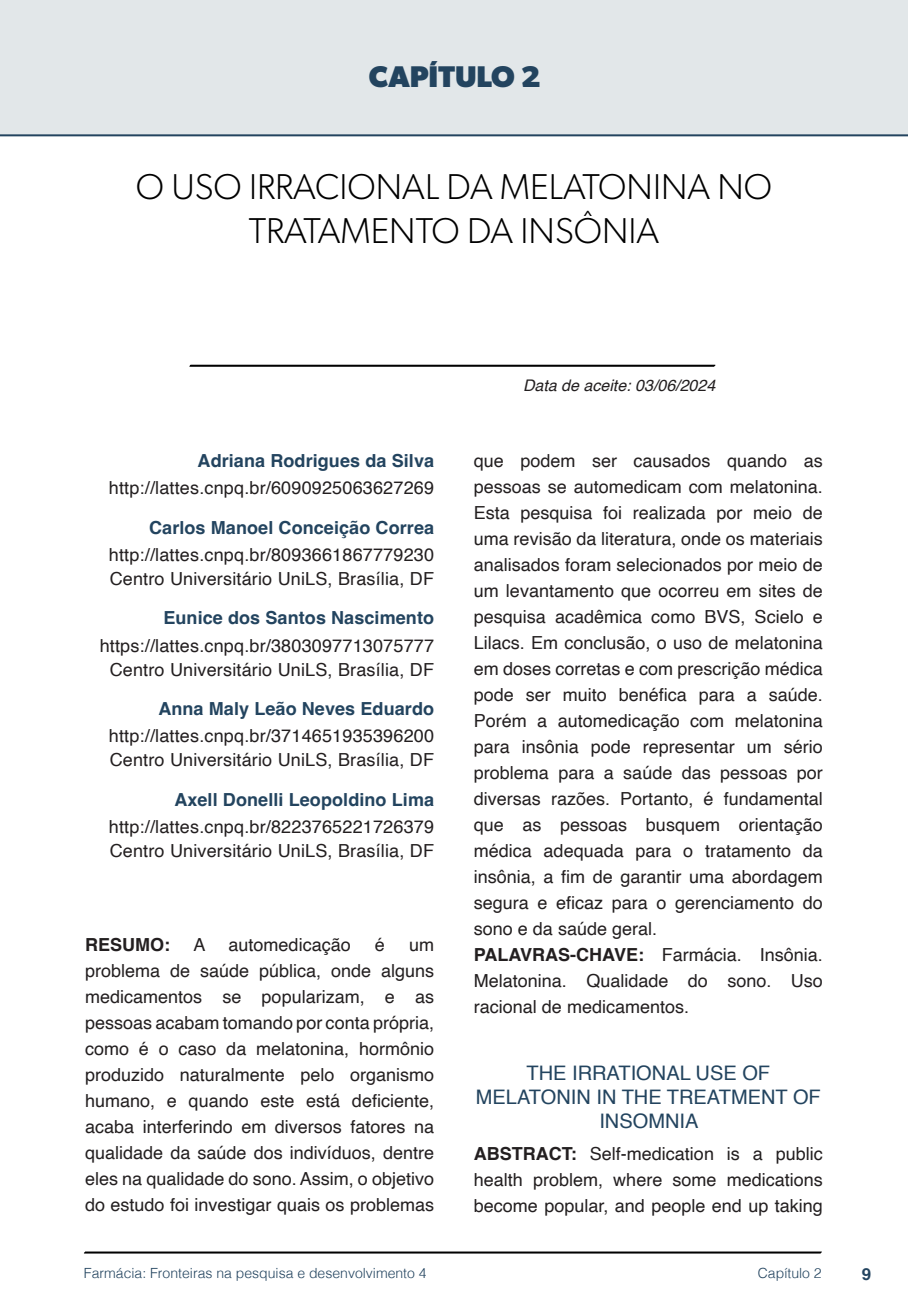
<style>
.page{position:relative;width:908px;height:1304px;background:#fff}
.page>*{position:absolute;margin:0;border:0;box-sizing:border-box;transform-origin:0 0}
.nome_artigos{font:300 36px/44px "Gibson";color:#000;text-align:center}
.capítulos{font:700 30px "Gibson";color:#23445f}
.título_Inglês{font:20px/24px "Helvetica";color:#23445f;text-align:center}
.Resumos_e_PC_TXT{font:18px/26px "Helvetica";color:#231f20;text-align:justify}
.info_autores{font:18px "Helvetica";letter-spacing:.01em;color:#231f20}
.nome_autores{font:700 18px "Helvetica";letter-spacing:.005em;color:#23445f}
.Resumos_e_PC_TXT-2{font:700 18px "Helvetica";color:#231f20}
.t1{font:700 16.8px "Helvetica";color:#23445f}
.t2{font:italic 16px "Helvetica";color:#231f20}
.t3{font:300 14px "Helvetica";color:#23445f}
.s1{font-weight:700}
</style>
<div class="page">
<svg style="left:84px;top:1251px;width:737px;height:3px;background:#515151"></svg>
<div style="left:0;top:0;width:907px;height:136px;background:#e2e7e9"></div>
<svg style="left:189px;top:364px;width:526px;height:3px;background:#4f4f4f"></svg>
<div style="left:44px;top:72px;width:68px;height:61px;background:#e2e7e9"></div>
<p class="capítulos" style="left:369px;top:58px;width:173px">CAPÍTULO 2</p>
<p class="nome_artigos" style="left:136px;top:164px;width:637px">O USO IRRACIONAL DA MELATONINA NO<br>TRATAMENTO DA INSÔNIA</p>
<p class="nome_autores" style="left:197px;top:450px;width:238px">Adriana Rodrigues da Silva</p>
<p class="info_autores" style="left:109px;top:474px;width:326px">http://lattes.cnpq.br/6090925063627269</p>
<p class="nome_autores" style="left:149px;top:516px;width:286px">Carlos Manoel Conceição Correa</p>
<p class="info_autores" style="left:109px;top:541px;width:326px">http://lattes.cnpq.br/8093661867779230</p>
<p class="info_autores" style="left:110px;top:565px;width:326px">Centro Universitário UniLS, Brasília, DF</p>
<p class="nome_autores" style="left:163px;top:607px;width:272px">Eunice dos Santos Nascimento</p>
<p class="info_autores" style="left:100px;top:632px;width:336px">https://lattes.cnpq.br/3803097713075777</p>
<p class="info_autores" style="left:110px;top:656px;width:326px">Centro Universitário UniLS, Brasília, DF</p>
<p class="nome_autores" style="left:158px;top:698px;width:277px">Anna Maly Leão Neves Eduardo</p>
<p class="info_autores" style="left:109px;top:722px;width:326px">http://lattes.cnpq.br/3714651935396200</p>
<p class="info_autores" style="left:110px;top:746px;width:326px">Centro Universitário UniLS, Brasília, DF</p>
<p class="nome_autores" style="left:174px;top:788px;width:261px">Axell Donelli Leopoldino Lima</p>
<p class="info_autores" style="left:109px;top:813px;width:326px">http://lattes.cnpq.br/8223765221726379</p>
<p class="info_autores" style="left:110px;top:837px;width:326px">Centro Universitário UniLS, Brasília, DF</p>
<p class="Resumos_e_PC_TXT-2" style="left:85px;top:934px;width:86px">RESUMO:</p>
<p class="Resumos_e_PC_TXT" style="left:193px;top:932px;width:14px">A</p>
<p class="Resumos_e_PC_TXT" style="left:228px;top:932px;width:124px">automedicação</p>
<p class="Resumos_e_PC_TXT" style="left:375px;top:932px;width:12px">é</p>
<p class="Resumos_e_PC_TXT" style="left:85px;top:932px;width:350px;text-indent:324px">um problema de saúde pública, onde alguns medicamentos se popularizam, e as pessoas acabam tomando por conta própria, como é o caso da melatonina, hormônio produzido naturalmente pelo organismo humano, e quando este está deficiente, acaba interferindo em diversos fatores na qualidade da saúde dos indivíduos, dentre eles na qualidade do sono. Assim, o objetivo do estudo foi investigar quais os problemas</p>
<p class="t2" style="left:523px;top:373px;width:194px">Data de aceite: 03/06/2024</p>
<p class="Resumos_e_PC_TXT" style="left:473px;top:448px;width:350px">que podem ser causados quando as pessoas se automedicam com melatonina.<br>Esta pesquisa foi realizada por meio de uma revisão da literatura, onde os materiais analisados foram selecionados por meio de um levantamento que ocorreu em sites de pesquisa acadêmica como BVS, Scielo e Lilacs. Em conclusão, o uso de melatonina em doses corretas e com prescrição médica pode ser muito benéfica para a saúde.<br>Porém a automedicação com melatonina para insônia pode representar um sério problema para a saúde das pessoas por diversas razões. Portanto, é fundamental que as pessoas busquem orientação médica adequada para o tratamento da insônia, a fim de garantir uma abordagem segura e eficaz para o gerenciamento do sono e da saúde geral.</p>
<p class="Resumos_e_PC_TXT" style="left:473px;top:942px;width:350px"><span class="s1">PALAVRAS-CHAVE:</span> Farmácia. Insônia.<br>Melatonina. Qualidade do sono. Uso racional de medicamentos.</p>
<p class="título_Inglês" style="left:475px;top:1062px;width:346px">THE IRRATIONAL USE OF<br>MELATONIN IN THE TREATMENT OF<br>INSOMNIA</p>
<p class="Resumos_e_PC_TXT" style="left:473px;top:1141px;width:350px"><span class="s1">ABSTRACT:</span> Self-medication is a public health problem, where some medications become popular, and people end up taking</p>
<p class="t3" style="left:84px;top:1261px;width:344px">Farmácia: Fronteiras na pesquisa e desenvolvimento 4</p>
<p class="t3" style="left:757px;top:1261px;width:65px">Capítulo 2</p>
<p class="t1" style="left:861px;top:1264px;width:11px">9</p>
</div>
